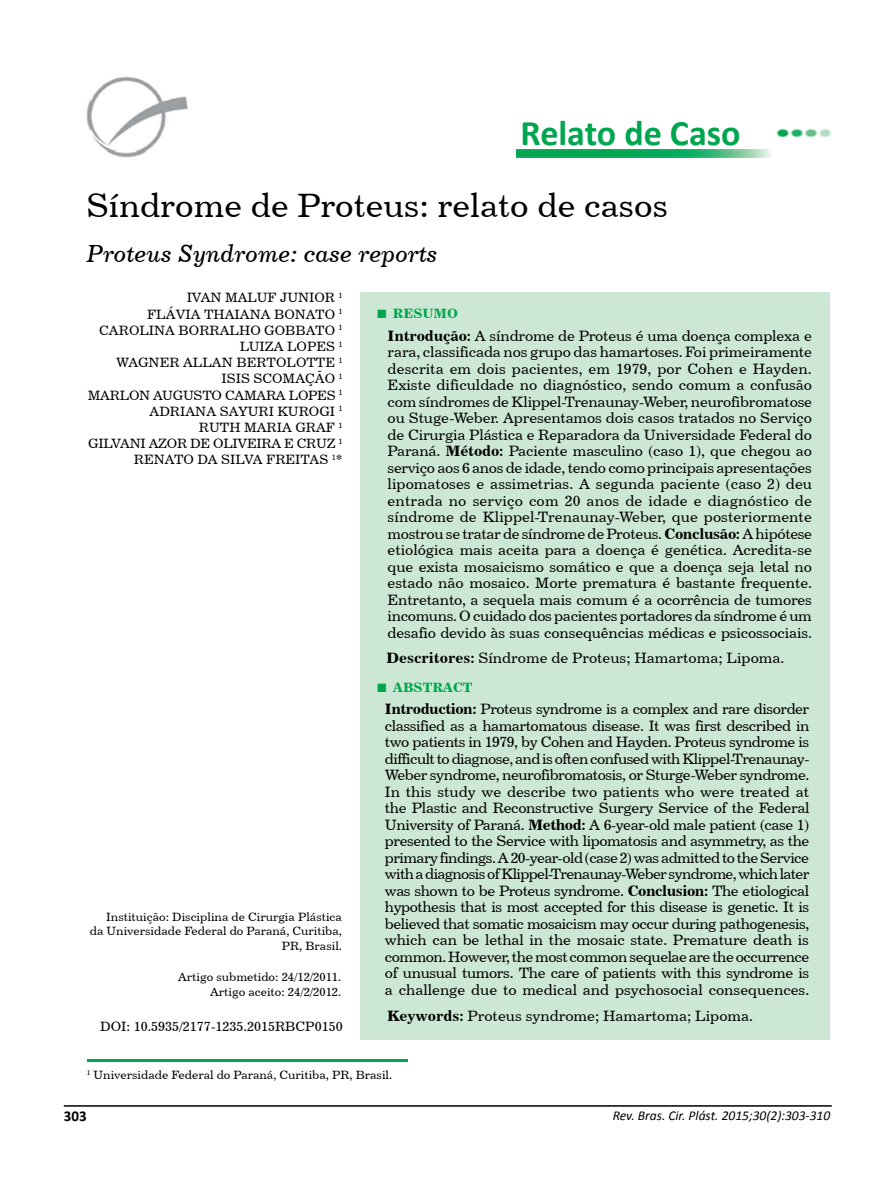
<style>
.page{position:relative;width:893px;height:1191px;background:#fff}
.page>*{position:absolute;margin:0;border:0;box-sizing:border-box;transform-origin:0 0}
.t1{font:700 36px "Calibri";color:#00a54f}
.t2{font:33.75px "Century 731 BT Roman A";color:#000}
.t3{font:24.75px "Century 731 BT Italic A";color:#000}
.t4{font:15px/16.5px "Century 731 BT Roman A";color:#000;text-align:justify}
.t5{font:700 15px "Calibri";color:#000}
.t6{font:13.5px/16.2px "Century 731 BT Roman A";color:#000;text-align:right}
.t7{font:italic 13.5px "Calibri";color:#000}
.t8{font:13.5px "Century 731 BT Bold A";color:#00a54f}
.t9{font:12px/14.4px "Century 731 BT Roman A";color:#000;text-align:right}
.s1{font-family:"Times New Roman";font-weight:700;font-size:18px}
.s2{font-family:"Century 731 BT Bold A"}
</style>
<div class="page">
<hr style="left:64px;top:1105px;width:768px;height:1px;background:#000">
<img style="left:776px;top:128px;width:55px;height:10px">
<img style="left:87px;top:77px;width:101px;height:81px">
<div style="left:360px;top:292px;width:470px;height:748px;background:#cce7d3"></div>
<hr style="left:87px;top:1059px;width:320px;height:2px;background:#00a54f">
<img style="left:517px;top:150px;width:255px;height:7px">
<h1 class="t1" style="left:521px;top:108px;width:221px">Relato de Caso</h1>
<h2 class="t2" style="left:86px;top:184px;width:583px">Síndrome de Proteus: relato de casos</h2>
<h3 class="t3" style="left:87px;top:238px;width:353px">Proteus Syndrome: case reports</h3>
<p class="t6" style="left:88px;top:289px;width:256px">IVAN MALUF JUNIOR <sup>1<br></sup>FLÁVIA THAIANA BONATO <sup>1<br></sup>CAROLINA BORRALHO GOBBATO <sup>1<br></sup>LUIZA LOPES <sup>1<br></sup>WAGNER ALLAN BERTOLOTTE <sup>1<br></sup>ISIS SCOMAÇÃO <sup>1<br></sup>MARLON AUGUSTO CAMARA LOPES <sup>1<br></sup>ADRIANA SAYURI KUROGI <sup>1<br></sup>RUTH MARIA GRAF <sup>1<br></sup>GILVANI AZOR DE OLIVEIRA E CRUZ <sup>1<br></sup>RENATO DA SILVA FREITAS <sup>1</sup>*</p>
<p class="t9" style="left:90px;top:909px;width:254px">Instituição: Disciplina de Cirurgia Plástica da Universidade Federal do Paraná, Curitiba,<br>PR, Brasil.</p>
<p class="t9" style="left:178px;top:969px;width:165px">Artigo submetido: 24/12/2011.<br>Artigo aceito: 24/2/2012.</p>
<p class="t6" style="left:100px;top:1018px;width:244px">DOI: 10.5935/2177-1235.2015RBCP0150</p>
<p class="t8" style="left:376px;top:305px;width:83px"><span class="s1">■</span> RESUMO</p>
<p class="t4" style="left:388px;top:327px;width:426px"><span class="s2">Introdução:</span> A síndrome de Proteus é uma doença complexa e rara, classificada nos grupo das hamartoses. Foi primeiramente descrita em dois pacientes, em 1979, por Cohen e Hayden.<br>Existe dificuldade no diagnóstico, sendo comum a confusão com síndromes de Klippel-Trenaunay-Weber, neurofibromatose ou Stuge-Weber. Apresentamos dois casos tratados no Serviço de Cirurgia Plástica e Reparadora da Universidade Federal do Paraná. <span class="s2">Método:</span> Paciente masculino (caso 1), que chegou ao serviço aos 6 anos de idade, tendo como principais apresentações lipomatoses e assimetrias. A segunda paciente (caso 2) deu entrada no serviço com 20 anos de idade e diagnóstico de síndrome de Klippel-Trenaunay-Weber, que posteriormente mostrou se tratar de síndrome de Proteus. <span class="s2">Conclusão:</span> A hipótese etiológica mais aceita para a doença é genética. Acredita-se que exista mosaicismo somático e que a doença seja letal no estado não mosaico. Morte prematura é bastante frequente.<br>Entretanto, a sequela mais comum é a ocorrência de tumores incomuns. O cuidado dos pacientes portadores da síndrome é um desafio devido às suas consequências médicas e psicossociais.</p>
<p class="t4" style="left:387px;top:649px;width:399px"><span class="s2">Descritores:</span> Síndrome de Proteus; Hamartoma; Lipoma.</p>
<p class="t8" style="left:376px;top:679px;width:98px"><span class="s1">■</span> ABSTRACT</p>
<p class="t4" style="left:385px;top:700px;width:426px"><span class="s2">Introduction:</span> Proteus syndrome is a complex and rare disorder classified as a hamartomatous disease. It was first described in two patients in 1979, by Cohen and Hayden. Proteus syndrome is difficult to diagnose, and is often confused with Klippel-Trenaunay-Weber syndrome, neurofibromatosis, or Sturge-Weber syndrome.<br>In this study we describe two patients who were treated at the Plastic and Reconstructive Surgery Service of the Federal University of Paraná. <span class="s2">Method:</span> A 6-year-old male patient (case 1) presented to the Service with lipomatosis and asymmetry, as the primary findings. A 20-year-old (case 2) was admitted to the Service with a diagnosis of Klippel-Trenaunay-Weber syndrome, which later was shown to be Proteus syndrome. <span class="s2">Conclusion:</span> The etiological hypothesis that is most accepted for this disease is genetic. It is believed that somatic mosaicism may occur during pathogenesis, which can be lethal in the mosaic state. Premature death is common. However, the most common sequelae are the occurrence of unusual tumors. The care of patients with this syndrome is a challenge due to medical and psychosocial consequences.</p>
<p class="t4" style="left:387px;top:1007px;width:367px"><span class="s2">Keywords:</span> Proteus syndrome; Hamartoma; Lipoma.</p>
<p class="t9" style="left:87px;top:1067px;width:307px"><sup>1</sup> Universidade Federal do Paraná, Curitiba, PR, Brasil.</p>
<p class="t5" style="left:64px;top:1105px;width:24px">303</p>
<p class="t7" style="left:613px;top:1106px;width:219px">Rev. Bras. Cir. Plást. 2015;30(2):303-310</p>
</div>
